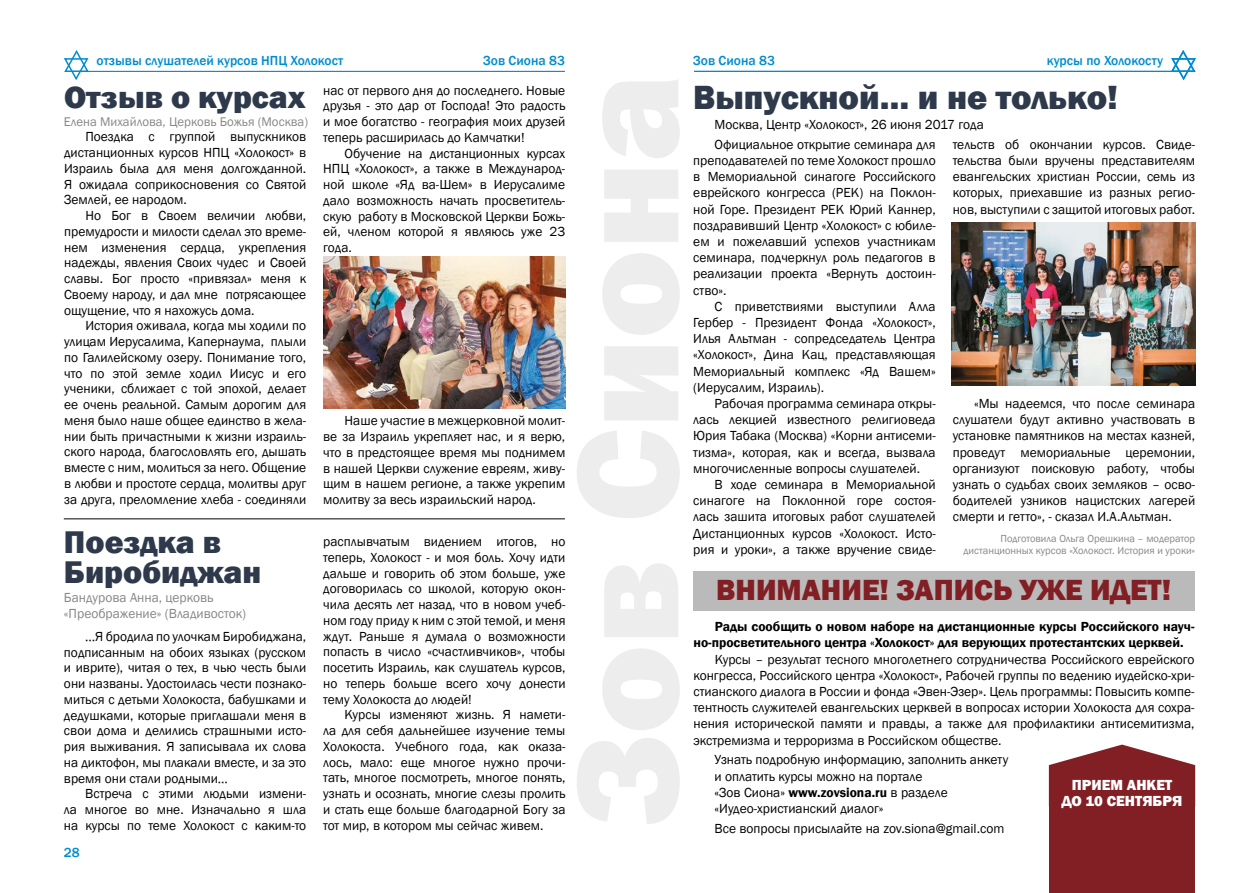
<style>
.page{position:relative;width:1259px;height:893px;background:#fff}
.page>*{position:absolute;margin:0;border:0;box-sizing:border-box;transform-origin:0 0}
.t1{font:800 34.5px "Franklin Gothic";color:#2e3a4b}
.t2{font:800 32.25px/30px "Franklin Gothic";color:#2e3a4b}
.t3{font:800 30px "Franklin Gothic";color:#811f24}
.t4{font:800 15px/16.2px "Franklin Gothic";color:#fff;text-align:center}
.t5{font:13.5px/15.8px "Franklin Gothic";color:#000;text-align:justify}
.t6{font:600 13.5px/16.2px "Franklin Gothic";color:#000}
.t7{font:500 13.5px "Franklin Gothic";color:#008cd0}
.t8{font:13.5px/16.2px "Franklin Gothic";color:#878787}
.t9{font:12.9px "Franklin Gothic";color:#878787}
.t10{font:10.5px/12px "Franklin Gothic";color:#878787;text-align:right}
.s1{font-weight:600}
</style>
<div class="page">
<svg style="left:64px;top:50px;width:26px;height:30px"></svg>
<hr style="left:88px;top:71px;width:477px;height:1px;background:#008cd0">
<svg style="left:1049px;top:745px;width:146px;height:82px"></svg>
<div style="left:1049px;top:772px;width:145px;height:121px;background:#811f24"></div>
<hr style="left:694px;top:71px;width:477px;height:1px;background:#008cd0">
<svg style="left:1169px;top:50px;width:27px;height:31px"></svg>
<img style="left:323px;top:256px;width:242px;height:153px">
<img style="left:951px;top:223px;width:244px;height:163px">
<div style="left:693px;top:572px;width:501px;height:39px;background:#bababa"></div>
<hr style="left:64px;top:518px;width:501px;height:1px;background:#575756">
<p class="t7" style="left:97px;top:52px;width:248px">отзывы слушателей курсов НПЦ Холокост</p>
<p class="t7" style="left:483px;top:53px;width:83px">Зов Сиона 83</p>
<p class="t7" style="left:693px;top:52px;width:83px">Зов Сиона 83</p>
<p class="t7" style="left:1047px;top:52px;width:118px">курсы по Холокосту</p>
<h2 class="t2" style="left:64px;top:82px;width:243px">Отзыв о курсах</h2>
<p class="t9" style="left:64px;top:114px;width:246px">Елена Михайлова, Церковь Божья (Москва)</p>
<p class="t5" style="left:64px;top:129px;width:244px;text-indent:21px">Поездка с группой выпускников дистанционных курсов НПЦ «Холокост» в Израиль была для меня долгожданной.<br>Я ожидала соприкосновения со Святой Землей, ее народом.</p>
<p class="t5" style="left:64px;top:208px;width:244px;text-indent:21px">Но Бог в Своем величии любви, премудрости и милости сделал это време&shy;нем изменения сердца, укрепления надежды, явления Своих чудес и Своей славы. Бог просто «привязал» меня к Своему народу, и дал мне потрясающее ощущение, что я нахожусь дома.</p>
<p class="t5" style="left:64px;top:318px;width:244px;text-indent:21px">История оживала, когда мы ходили по улицам Иерусалима, Капернаума, плыли по Галилейскому озеру. Понимание того, что по этой земле ходил Иисус и его ученики, сближает с той эпохой, делает ее очень реальной. Самым дорогим для меня было наше общее единство в жела&shy;нии быть причастными к жизни израиль&shy;ского народа, благословлять его, дышать вместе с ним, молиться за него. Общение в любви и простоте сердца, молитвы друг за друга, преломление хлеба - соединяли</p>
<h2 class="t2" style="left:64px;top:527px;width:199px">Поездка в<br>Биробиджан</h2>
<p class="t8" style="left:64px;top:590px;width:184px">Бандурова Анна, церковь «Преображение» (Владивосток)</p>
<p class="t5" style="left:64px;top:629px;width:244px;text-indent:21px">…Я бродила по улочкам Биробиджана, подписанным на обоих языках (русском и иврите), читая о тех, в чью честь были они названы. Удостоилась чести познако&shy;миться с детьми Холокоста, бабушками и дедушками, которые приглашали меня в свои дома и делились страшными исто&shy;рия выживания. Я записывала их слова на диктофон, мы плакали вместе, и за это время они стали родными…</p>
<p class="t5" style="left:64px;top:786px;width:244px;text-indent:21px">Встреча с этими людьми измени&shy;ла многое во мне. Изначально я шла на курсы по теме Холокост с каким-то</p>
<p class="t7" style="left:64px;top:844px;width:17px">28</p>
<p class="t5" style="left:323px;top:83px;width:244px">нас от первого дня до последнего. Новые друзья - это дар от Господа! Это радость и мое богатство - география моих друзей теперь расширилась до Камчатки!</p>
<p class="t5" style="left:323px;top:146px;width:243px;text-indent:21px">Обучение на дистанционных курсах НПЦ «Холокост», а также в Международ&shy;ной школе «Яд ва-Шем» в Иерусалиме дало возможность начать просветитель&shy;скую работу в Московской Церкви Божь&shy;ей, членом которой я являюсь уже 23 года.</p>
<p class="t5" style="left:323px;top:413px;width:244px;text-indent:21px">Наше участие в межцерковной молит&shy;ве за Израиль укрепляет нас, и я верю, что в предстоящее время мы поднимем в нашей Церкви служение евреям, живу&shy;щим в нашем регионе, а также укрепим молитву за весь израильский народ.</p>
<p class="t5" style="left:323px;top:534px;width:244px">расплывчатым видением итогов, но теперь, Холокост - и моя боль. Хочу идти дальше и говорить об этом больше, уже договорилась со школой, которую окон&shy;чила десять лет назад, что в новом учеб&shy;ном году приду к ним с этой темой, и меня ждут. Раньше я думала о возможности попасть в число «счастливчиков», чтобы посетить Израиль, как слушатель курсов, но теперь больше всего хочу донести тему Холокоста до людей!</p>
<p class="t5" style="left:323px;top:707px;width:244px;text-indent:21px">Курсы изменяют жизнь. Я намети&shy;ла для себя дальнейшее изучение темы Холокоста. Учебного года, как оказа&shy;лось, мало: еще многое нужно прочи&shy;тать, многое посмотреть, многое понять, узнать и осознать, многие слезы пролить и стать еще больше благодарной Богу за тот мир, в котором мы сейчас живем.</p>
<h1 class="t1" style="left:693px;top:75px;width:426px">Выпускной… и не только!</h1>
<p class="t5" style="left:714px;top:116px;width:271px">Москва, Центр «Холокост», 26 июня 2017 года</p>
<p class="t5" style="left:693px;top:136px;width:244px;line-height:16.2px;text-indent:21px">Официальное открытие семинара для преподавателей по теме Холокост прошло в Мемориальной синагоге Российского еврейского конгресса (РЕК) на Поклон&shy;ной Горе. Президент РЕК Юрий Каннер, поздравивший Центр «Холокост» с юбиле&shy;ем и пожелавший успехов участникам семинара, подчеркнул роль педагогов в реализации проекта «Вернуть достоин&shy;ство».</p>
<p class="t5" style="left:693px;top:298px;width:244px;line-height:16.2px;text-indent:21px">С приветствиями выступили Алла Гербер - Президент Фонда «Холокост», Илья Альтман - сопредседатель Центра «Холокост», Дина Кац, представляющая Мемориальный комплекс «Яд Вашем» (Иерусалим, Израиль).</p>
<p class="t5" style="left:693px;top:396px;width:244px;line-height:16.2px;text-indent:21px">Рабочая программа семинара откры&shy;лась лекцией известного религиоведа Юрия Табака (Москва) «Корни антисеми&shy;тизма», которая, как и всегда, вызвала многочисленные вопросы слушателей.</p>
<p class="t5" style="left:693px;top:477px;width:244px;line-height:16.2px;text-indent:21px">В ходе семинара в Мемориальной синагоге на Поклонной горе состоя&shy;лась зашита итоговых работ слушателей Дистанционных курсов «Холокост. Исто&shy;рия и уроки», а также вручение свиде-</p>
<p class="t5" style="left:952px;top:136px;width:244px;line-height:16.2px">тельств об окончании курсов. Свиде&shy;тельства были вручены представителям евангельских христиан России, семь из которых, приехавшие из разных регио&shy;нов, выступили с защитой итоговых работ.</p>
<p class="t5" style="left:952px;top:396px;width:244px;line-height:16.2px;text-indent:21px">«Мы надеемся, что после семинара слушатели будут активно участвовать в установке памятников на местах казней, проведут мемориальные церемонии, организуют поисковую работу, чтобы узнать о судьбах своих земляков – осво&shy;бодителей узников нацистских лагерей смерти и гетто», - сказал И.А.Альтман.</p>
<p class="t10" style="left:963px;top:533px;width:233px">Подготовила Ольга Орешкина – модератор дистанционных курсов «Холокост. История и уроки»</p>
<h3 class="t3" style="left:716px;top:571px;width:456px">ВНИМАНИЕ! ЗАПИСЬ УЖЕ ИДЕТ!</h3>
<p class="t6" style="left:693px;top:619px;width:502px;text-indent:21px">Рады сообщить о новом наборе на дистанционные курсы Российского науч&shy;но-просветительного центра «Холокост» для верующих протестантских церквей.</p>
<p class="t5" style="left:693px;top:651px;width:503px;line-height:16.2px;text-indent:21px">Курсы – результат тесного многолетнего сотрудничества Российского еврейского конгресса, Российского центра «Холокост», Рабочей группы по ведению иудейско-хри&shy;стианского диалога в России и фонда «Эвен-Эзер». Цель программы: Повысить компе&shy;тентность служителей евангельских церквей в вопросах истории Холокоста для сохра&shy;нения исторической памяти и правды, а также для профилактики антисемитизма, экстремизма и терроризма в Российском обществе.</p>
<p class="t5" style="left:714px;top:752px;width:295px;line-height:16.2px;text-align:left">Узнать подробную информацию, заполнить анкету и оплатить курсы можно на портале<br>«Зов Сиона» <span class="s1">www.zovsiona.ru</span> в разделе «Иудео-христианский диалог»</p>
<p class="t5" style="left:714px;top:821px;width:291px">Все вопросы присылайте на zov.siona@gmail.com</p>
<p class="t4" style="left:1061px;top:777px;width:122px">ПРИЕМ АНКЕТ<br>ДО 10 СЕНТЯБРЯ</p>
</div>
